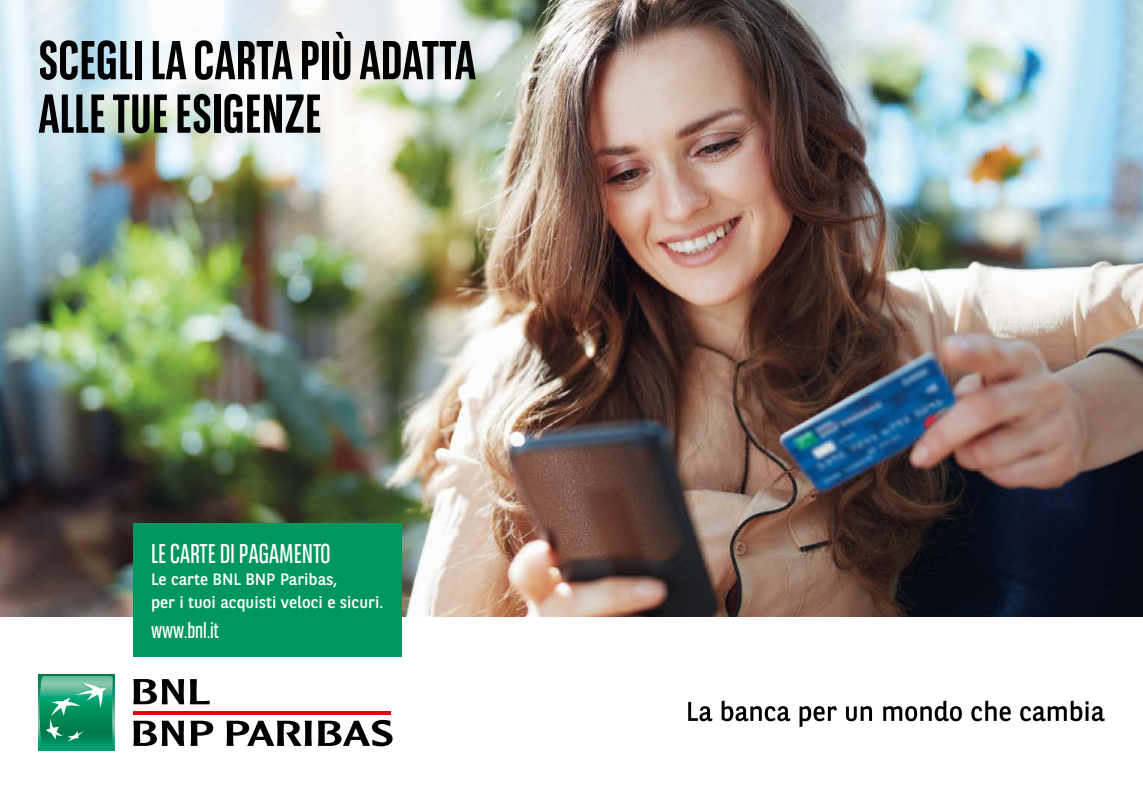
<style>
.page{position:relative;width:1143px;height:808px;background:#fff}
.page>*{position:absolute;margin:0;border:0;box-sizing:border-box;transform-origin:0 0}
.t1{font:700 54.6px/53.6px "BNPP Sans Condensed";color:#000}
.t2{font:27px "BNPP Sans Condensed";color:#fff}
.t3{font:22.5px "BNPP Sans Condensed";color:#fff}
.t4{font:16.5px/22.8px "BNPP Sans";color:#fff}
</style>
<div class="page">
<img style="left:0;top:0;width:1143px;height:617px">
<div style="left:134px;top:523px;width:268px;height:134px;background:#00975f"></div>
<svg style="left:688px;top:702px;width:24px;height:19px"></svg>
<svg style="left:721px;top:700px;width:69px;height:21px"></svg>
<svg style="left:799px;top:706px;width:37px;height:21px"></svg>
<svg style="left:846px;top:706px;width:26px;height:15px"></svg>
<svg style="left:883px;top:700px;width:78px;height:21px"></svg>
<svg style="left:971px;top:700px;width:39px;height:21px"></svg>
<svg style="left:1020px;top:700px;width:84px;height:21px"></svg>
<div style="left:38px;top:675px;width:76px;height:76px;background:linear-gradient(to right,#009d69,#009d69)"></div>
<svg style="left:40px;top:676px;width:73px;height:72px;background:#2fa37a"></svg>
<hr style="left:133px;top:711px;width:257px;height:3px;background:#e30613">
<svg style="left:133px;top:721px;width:51px;height:25px"></svg>
<svg style="left:133px;top:679px;width:51px;height:25px"></svg>
<svg style="left:191px;top:721px;width:22px;height:25px"></svg>
<svg style="left:226px;top:721px;width:86px;height:25px"></svg>
<svg style="left:318px;top:720px;width:74px;height:26px"></svg>
<svg style="left:190px;top:679px;width:20px;height:25px"></svg>
<h1 class="t1" style="left:38px;top:35px;width:439px">SCEGLI LA CARTA PIÙ ADATTA<br>ALLE TUE ESIGENZE</h1>
<h2 class="t2" style="left:151px;top:539px;width:181px">LE CARTE DI PAGAMENTO</h2>
<p class="t4" style="left:151px;top:568px;width:234px">Le carte BNL BNP Paribas,<br>per i tuoi acquisti veloci e sicuri.</p>
<h3 class="t3" style="left:151px;top:618px;width:69px">www.bnl.it</h3>
</div>
